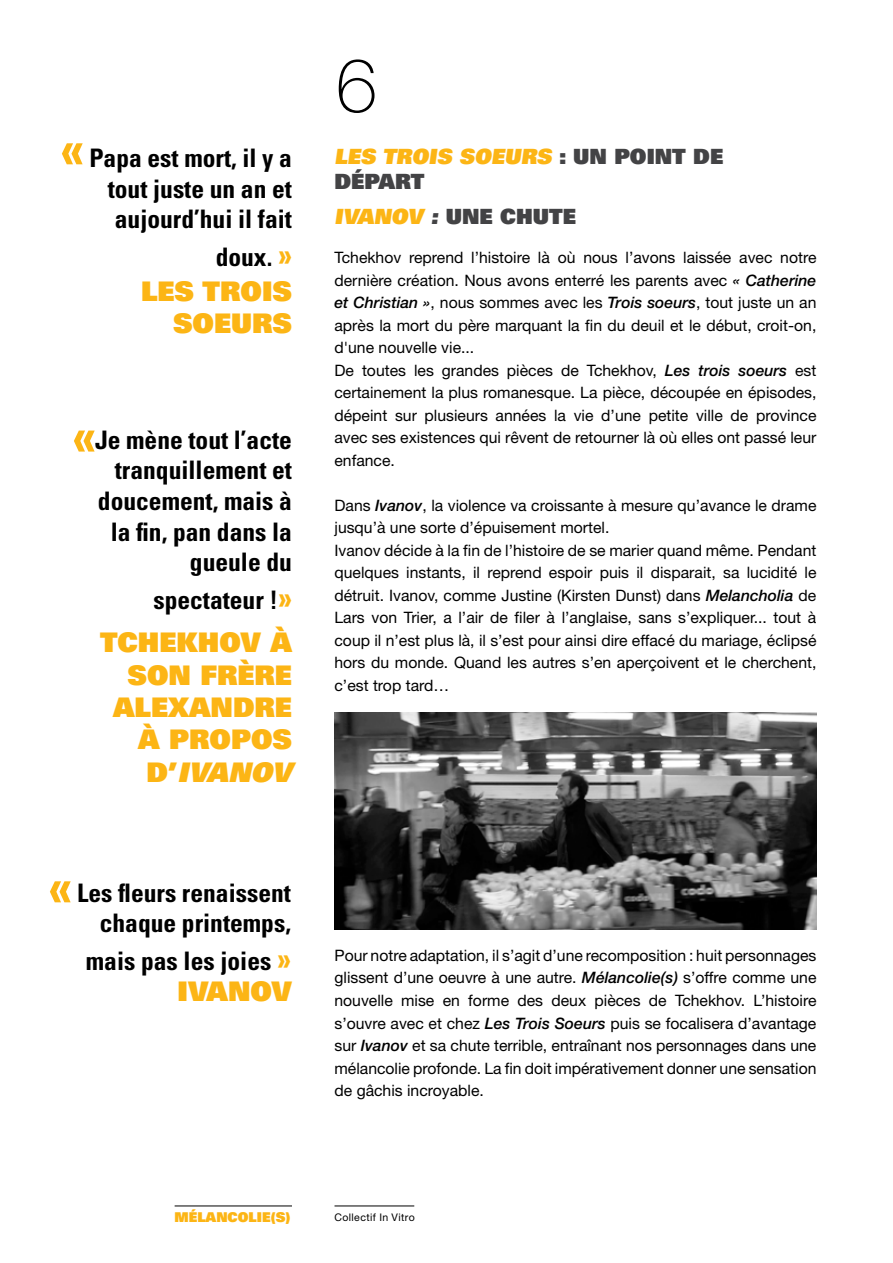
<style>
.page{position:relative;width:893px;height:1263px;background:#fff}
.page>*{position:absolute;margin:0;border:0;box-sizing:border-box;transform-origin:0 0}
.t1{font:100 75px "Helvetica Neue";color:#000}
.t2{font:700 condensed 54px "Univers";color:#fcb515}
.t3{font:900 27px/32.4px "Univers";color:#fcb515}
.t4{font:700 condensed 25.5px/30.6px "Univers";color:#000;text-align:right}
.t5{font:900 21px/35.1px "Univers";color:#434345}
.t6{font:900 21px "Univers";color:#fcb515}
.t7{font:15.75px/22.5px "Helvetica Neue";color:#000}
.t8{font:900 13.5px "Univers";color:#fcb515}
.t9{font:10.5px "Helvetica Neue";letter-spacing:.035em;color:#000}
.s1{font-size:31.5px;color:#fcb515}
.s2{font-style:italic}
.s3{color:#fcb515}
.s4{font-weight:500;font-style:italic}
</style>
<div class="page">
<hr style="left:175px;top:1205px;width:117px;height:1px;background:#000">
<hr style="left:334px;top:1205px;width:80px;height:1px;background:#000">
<img style="left:334px;top:712px;width:482px;height:217px">
<h2 class="t2" style="left:60px;top:116px;width:25px">«</h2>
<h3 class="t4" style="left:108px;top:143px;width:186px;text-align:justify;text-indent:-18px">Papa est mort, il y a tout juste un an et aujourd’hui il fait</h3>
<h3 class="t4" style="left:216px;top:242px;width:78px">doux. <span class="s1">»</span></h3>
<h3 class="t3" style="left:141px;top:274px;width:19px">LES</h3>
<h3 class="t3" style="left:203px;top:274px;width:56px">TROIS</h3>
<h3 class="t3" style="left:173px;top:306px;width:20px">SOE</h3>
<h3 class="t3" style="left:231px;top:306px;width:61px">URS</h3>
<h3 class="t4" style="left:95px;top:424px;width:198px">Je mène tout l’acte tranquillement et doucement, mais à la fin, pan dans la gueule du</h3>
<h3 class="t4" style="left:153px;top:585px;width:140px">spectateur !<span class="s1">»</span></h3>
<h2 class="t2" style="left:72px;top:403px;width:25px">«</h2>
<h3 class="t3" style="left:128px;top:625px;width:166px;text-indent:-28px">TCHEKHOV À<br>SON FRÈR</h3>
<h3 class="t3" style="left:113px;top:658px;width:188px;text-align:right">E<br>ALEXANDRE<br>À PROPOS<br>D ’ <span class="s2">IVANOV</span></h3>
<h1 class="t1" style="left:336px;top:43px;width:43px">6</h1>
<h3 class="t6" style="left:334px;top:142px;width:15px">LES</h3>
<h3 class="t6" style="left:382px;top:142px;width:45px">TROIS</h3>
<h3 class="t6" style="left:459px;top:142px;width:17px">SOE</h3>
<h3 class="t5" style="left:504px;top:138px;width:220px"><span class="s3">URS</span> : UN POINT DE</h3>
<h3 class="t5" style="left:334px;top:163px;width:243px">DÉPART<br><span class="s3">IVANOV</span> : UNE CHUTE</h3>
<p class="t7" style="left:334px;top:246px;width:483px">Tchekhov reprend l’histoire là où nous l’avons laissée avec notre dernière création. Nous avons enterré les parents avec <span class="s4">« Catherine et Christian »</span>, nous sommes avec les <span class="s4">Trois soeurs</span>, tout juste un an après la mort du père marquant la fin du deuil et le début, croit-on, d'une nouvelle vie...<br>De toutes les grandes pièces de Tchekhov, <span class="s4">Les trois soeurs</span> est certainement la plus romanesque. La pièce, découpée en épisodes, dépeint sur plusieurs années la vie d’une petite ville de province avec ses existences qui rêvent de retourner là où elles ont passé leur enfance.</p>
<p class="t7" style="left:334px;top:494px;width:483px">Dans <span class="s4">Ivanov</span>, la violence va croissante à mesure qu’avance le drame jusqu’à une sorte d’épuisement mortel.<br>Ivanov décide à la fin de l’histoire de se marier quand même. Pendant quelques instants, il reprend espoir puis il disparait, sa lucidité le détruit. Ivanov, comme Justine (Kirsten Dunst) dans <span class="s4">Melancholia</span> de Lars von Trier, a l’air de filer à l’anglaise, sans s’expliquer... tout à coup il n’est plus là, il s’est pour ainsi dire effacé du mariage, éclipsé hors du monde. Quand les autres s’en aperçoivent et le cherchent, c’est trop tard…</p>
<h2 class="t2" style="left:48px;top:854px;width:25px">«</h2>
<h3 class="t4" style="left:77px;top:877px;width:215px">Les fleurs renaissent chaque printemps,</h3>
<h3 class="t4" style="left:86px;top:946px;width:207px">mais pas les joies <span class="s1">»</span></h3>
<h3 class="t3" style="left:178px;top:974px;width:20px">IVANOV</h3>
<p class="t7" style="left:334px;top:944px;width:483px;text-align:justify">Pour notre adaptation, il s’agit d’une recomposition : huit personnages glissent d’une oeuvre à une autre. <span class="s4">Mélancolie(s)</span> s’offre comme une nouvelle mise en forme des deux pièces de Tchekhov. L’histoire s’ouvre avec et chez <span class="s4">Les Trois Soeurs</span> puis se focalisera d’avantage sur <span class="s4">Ivanov</span> et sa chute terrible, entraînant nos personnages dans une mélancolie profonde. La fin doit impérativement donner une sensation de gâchis incroyable.</p>
<p class="t8" style="left:175px;top:1209px;width:118px">MÉLANCOLIE(S)</p>
<p class="t9" style="left:334px;top:1211px;width:82px">Collectif In Vitro</p>
</div>
